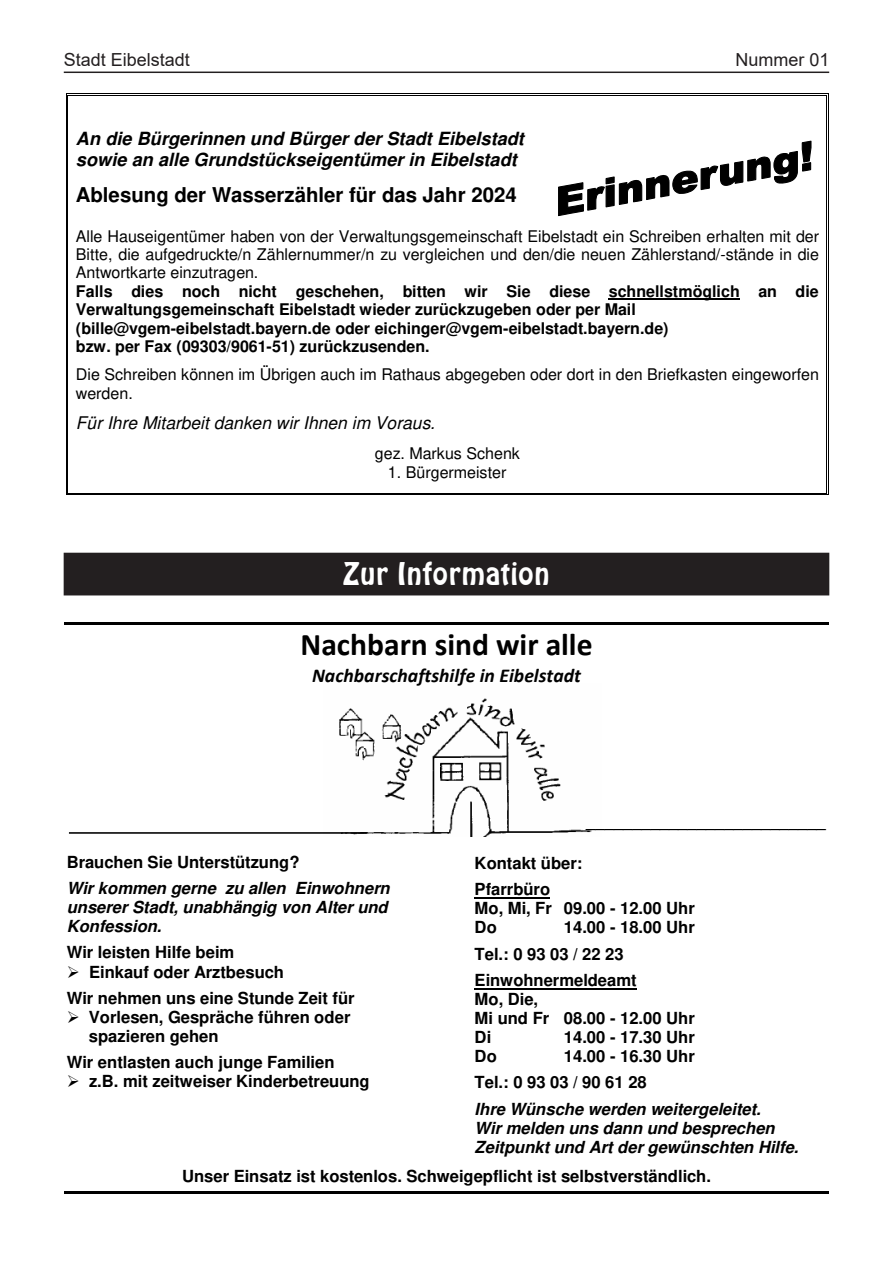
<style>
.page{position:relative;width:893px;height:1263px;background:#fff}
.page>*{position:absolute;margin:0;border:0;box-sizing:border-box;transform-origin:0 0}
.t1{font:700 31.65px "Calibri";color:#000}
.t2{font:30px "Hobo BT";color:#fff}
.t3{font:700 20.4px "Helvetica";color:#000}
.t4{font:italic 700 19.65px "Calibri";color:#000}
.t5{font:italic 700 18.15px/20.9px "Helvetica";color:#000}
.t6{font:18px "Arial";color:#231f20}
.t7{font:italic 17.4px "Helvetica";color:#000}
.t8{font:700 16.65px/26.2px "Helvetica";color:#000}
.t9{font:italic 700 16.65px/19px "Helvetica";color:#000}
.t10{font:16.05px/18.5px "Helvetica";color:#000;text-align:justify}
.t11{font:700 16.05px/18.5px "Helvetica";color:#000}
</style>
<div class="page">
<hr style="left:64px;top:72px;width:765px;height:1px;background:#231f20">
<hr style="left:68px;top:93px;width:758px;height:1px;background:#000">
<hr style="left:68px;top:95px;width:758px;height:1px;background:#000">
<hr style="left:609px;top:298px;width:131px;height:2px;background:#000">
<hr style="left:68px;top:494px;width:758px;height:1px;background:#000">
<hr style="left:68px;top:493px;width:758px;height:1px;background:#000">
<svg style="left:66px;top:93px;width:2px;height:402px"></svg>
<svg style="left:826px;top:93px;width:3px;height:402px"></svg>
<svg style="left:558px;top:140px;width:254px;height:77px"></svg>
<img style="left:339px;top:698px;width:253px;height:138px">
<hr style="left:64px;top:623px;width:765px;height:2px;background:#000">
<hr style="left:475px;top:897px;width:75px;height:2px;background:#000">
<hr style="left:475px;top:988px;width:162px;height:1px;background:#000">
<hr style="left:64px;top:1192px;width:765px;height:2px;background:#000">
<hr style="left:69px;top:832px;width:298px;height:2px;background:#000">
<div style="left:64px;top:553px;width:765px;height:42px;background:#231f20"></div>
<p class="t6" style="left:64px;top:48px;width:128px">Stadt Eibelstadt</p>
<p class="t6" style="left:735px;top:48px;width:96px">Nummer 01</p>
<p class="t5" style="left:76px;top:130px;width:449px">An die Bürgerinnen und Bürger der Stadt Eibelstadt sowie an alle Grundstückseigentümer in Eibelstadt</p>
<p class="t3" style="left:76px;top:187px;width:442px">Ablesung der Wasserzähler für das Jahr 2024</p>
<p class="t10" style="left:76px;top:227px;width:745px">Alle Hauseigentümer haben von der Verwaltungsgemeinschaft Eibelstadt ein Schreiben erhalten mit der Bitte, die aufgedruckte/n Zählernummer/n zu vergleichen und den/die neuen Zählerstand/-stände in die Antwortkarte einzutragen.</p>
<p class="t11" style="left:76px;top:283px;width:744px">Falls dies noch nicht geschehen, bitten wir Sie diese schnellstmöglich an die Verwaltungsgemeinschaft Eibelstadt wieder zurückzugeben oder per Mail (bille@vgem-eibelstadt.bayern.de oder eichinger@vgem-eibelstadt.bayern.de)<br>bzw. per Fax (09303/9061-51) zurückzusenden.</p>
<p class="t10" style="left:76px;top:366px;width:744px">Die Schreiben können im Übrigen auch im Rathaus abgegeben oder dort in den Briefkasten eingeworfen werden.</p>
<p class="t7" style="left:76px;top:412px;width:361px">Für Ihre Mitarbeit danken wir Ihnen im Voraus.</p>
<p class="t10" style="left:375px;top:444px;width:147px">gez. Markus Schenk</p>
<p class="t10" style="left:388px;top:463px;width:120px">1. Bürgermeister</p>
<h2 class="t2" style="left:343px;top:556px;width:209px">Zur Information</h2>
<h1 class="t1" style="left:300px;top:622px;width:294px">Nachbarn sind wir alle</h1>
<p class="t4" style="left:312px;top:662px;width:271px">Nachbarschaftshilfe in Eibelstadt</p>
<p class="t8" style="left:586px;top:809px;width:242px">__________________________</p>
<p class="t8" style="left:67px;top:850px;width:234px">Brauchen Sie Unterstützung?</p>
<p class="t9" style="left:67px;top:880px;width:325px">Wir kommen gerne zu allen Einwohnern unserer Stadt, unabhängig von Alter und<br>Konfession.</p>
<p class="t8" style="left:67px;top:941px;width:169px">Wir leisten Hilfe beim</p>
<p class="t8" style="left:67px;top:960px;width:289px">➢ Einkauf oder Arztbesuch<br>Wir nehmen uns eine Stunde Zeit für</p>
<p class="t8" style="left:89px;top:1009px;width:263px;line-height:19px;text-indent:-22px">➢ Vorlesen, Gespräche führen oder spazieren gehen</p>
<p class="t8" style="left:67px;top:1050px;width:269px">Wir entlasten auch junge Familien</p>
<p class="t8" style="left:67px;top:1069px;width:305px">➢ z.B. mit zeitweiser Kinderbetreuung</p>
<p class="t8" style="left:475px;top:851px;width:109px">Kontakt über:<br>Pfarrbüro</p>
<p class="t8" style="left:475px;top:900px;width:222px;line-height:19px">Mo, Mi, Fr 09.00 - 12.00 Uhr<br>Do</p>
<p class="t8" style="left:475px;top:916px;width:222px;text-indent:89px">14.00 - 18.00 Uhr<br>Tel.: 0 93 03 / 22 23<br>Einwohnermeldeamt</p>
<p class="t8" style="left:475px;top:991px;width:222px;line-height:19px">Mo, Die,<br>Mi und Fr 08.00 - 12.00 Uhr<br>Di</p>
<p class="t8" style="left:564px;top:1026px;width:132px">14.00 - 17.30 Uhr</p>
<p class="t8" style="left:475px;top:1044px;width:222px;text-indent:89px">14.00 - 16.30 Uhr<br>Tel.: 0 93 03 / 90 61 28</p>
<p class="t9" style="left:475px;top:1101px;width:325px">Ihre Wünsche werden weitergeleitet.<br>Wir melden uns dann und besprechen<br>Zeitpunkt und Art der gewünschten Hilfe.</p>
<p class="t8" style="left:182px;top:1165px;width:531px">Unser Einsatz ist kostenlos. Schweigepflicht ist selbstverständlich.</p>
<p class="t8" style="left:475px;top:1044px;width:24px">Do</p>
</div>
